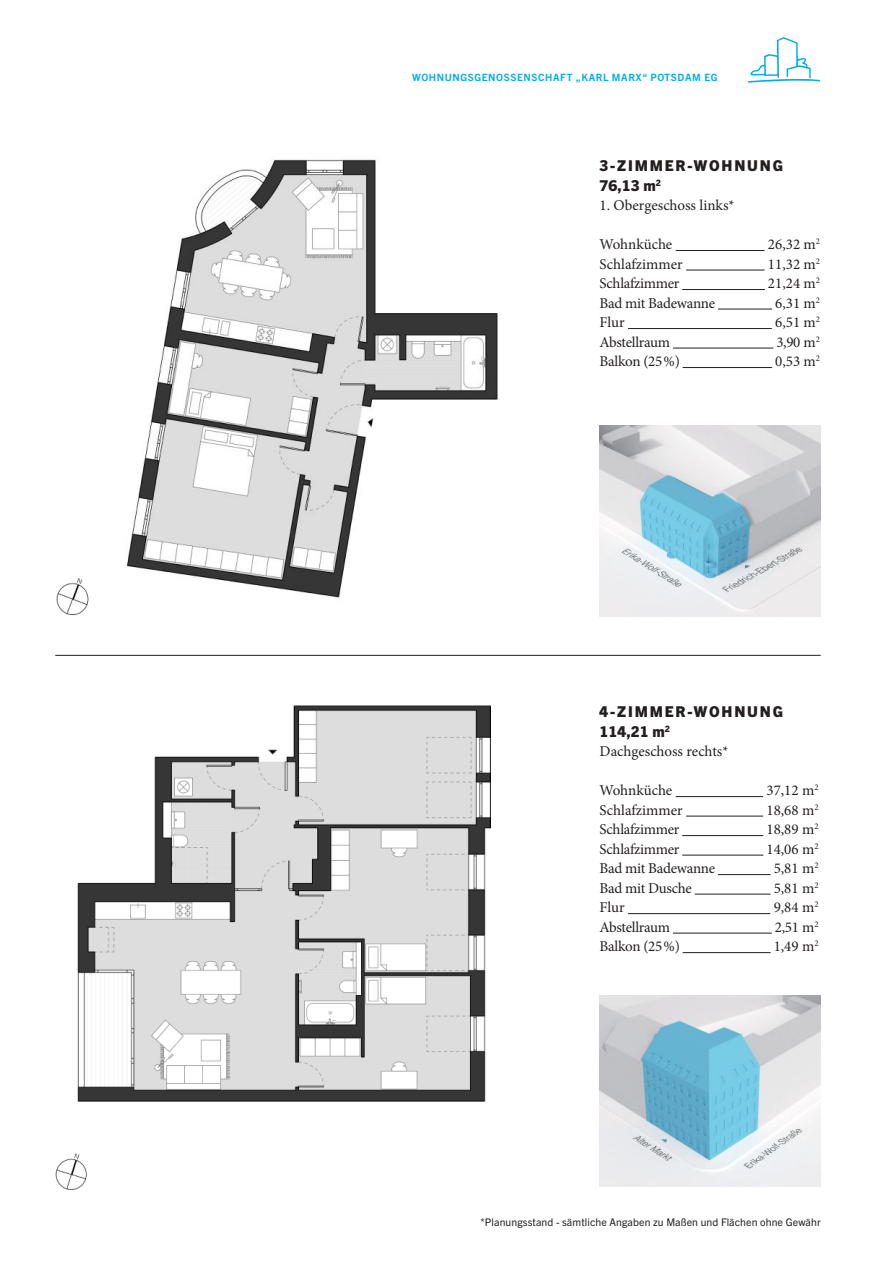
<style>
.page{position:relative;width:893px;height:1263px;background:#fff}
.page>*{position:absolute;margin:0;border:0;box-sizing:border-box;transform-origin:0 0}
.t1{font:15px "Minion Pro";letter-spacing:-.01em;color:#241f1f}
.t2{font:800 15px/19.5px "Trade Gothic Next LT Pro";letter-spacing:.12em;color:#241f1f}
.t3{font:10.5px "Trade Gothic Next LT Pro";letter-spacing:.01em;color:#241f1f}
.t4{font:700 10.05px "Trade Gothic Next LT Pro";letter-spacing:.06em;color:#00abec}
</style>
<div class="page">
<hr style="left:55px;top:655px;width:766px;height:1px;background:#241f1f">
<img style="left:126px;top:159px;width:372px;height:439px">
<hr style="left:676px;top:250px;width:89px;height:1px;background:#241f1f">
<hr style="left:686px;top:270px;width:79px;height:1px;background:#241f1f">
<hr style="left:682px;top:289px;width:83px;height:1px;background:#241f1f">
<hr style="left:718px;top:309px;width:54px;height:1px;background:#241f1f">
<hr style="left:628px;top:328px;width:144px;height:1px;background:#241f1f">
<hr style="left:673px;top:348px;width:100px;height:1px;background:#241f1f">
<hr style="left:683px;top:367px;width:89px;height:1px;background:#241f1f">
<img style="left:600px;top:425px;width:221px;height:192px">
<img style="left:56px;top:578px;width:33px;height:38px">
<img style="left:77px;top:705px;width:414px;height:397px">
<img style="left:600px;top:995px;width:221px;height:191px">
<hr style="left:676px;top:796px;width:87px;height:1px;background:#241f1f">
<hr style="left:686px;top:816px;width:77px;height:1px;background:#241f1f">
<hr style="left:682px;top:835px;width:81px;height:1px;background:#241f1f">
<hr style="left:682px;top:855px;width:81px;height:1px;background:#241f1f">
<hr style="left:718px;top:874px;width:53px;height:1px;background:#241f1f">
<hr style="left:695px;top:894px;width:76px;height:1px;background:#241f1f">
<hr style="left:628px;top:913px;width:142px;height:1px;background:#241f1f">
<hr style="left:673px;top:933px;width:99px;height:1px;background:#241f1f">
<hr style="left:683px;top:952px;width:88px;height:1px;background:#241f1f">
<img style="left:55px;top:1153px;width:32px;height:37px">
<svg style="left:748px;top:37px;width:72px;height:46px"></svg>
<p class="t4" style="left:412px;top:70px;width:307px">WOHNUNGSGENOSSENSCHAFT „KARL MARX“ POTSDAM EG</p>
<p class="t2" style="left:600px;top:155px;width:185px">3-ZIMMER-WOHNUNG<br>76,13 m<sup>2</sup></p>
<p class="t1" style="left:600px;top:195px;width:137px">1. Obergeschoss links*</p>
<p class="t1" style="left:600px;top:234px;width:74px">Wohnküche</p>
<p class="t1" style="left:768px;top:234px;width:54px">26,32 m<sup>2</sup></p>
<p class="t1" style="left:600px;top:254px;width:85px">Schlafzimmer</p>
<p class="t1" style="left:768px;top:254px;width:54px">11,32 m<sup>2</sup></p>
<p class="t1" style="left:600px;top:273px;width:81px">Schlafzimmer</p>
<p class="t1" style="left:768px;top:273px;width:54px">21,24 m<sup>2</sup></p>
<p class="t1" style="left:600px;top:293px;width:117px">Bad mit Badewanne</p>
<p class="t1" style="left:775px;top:293px;width:46px">6,31 m<sup>2</sup></p>
<p class="t1" style="left:600px;top:312px;width:27px">Flur</p>
<p class="t1" style="left:775px;top:312px;width:46px">6,51 m<sup>2</sup></p>
<p class="t1" style="left:600px;top:332px;width:72px">Abstellraum</p>
<p class="t1" style="left:776px;top:332px;width:45px">3,90 m<sup>2</sup></p>
<p class="t1" style="left:600px;top:351px;width:82px">Balkon (25%)</p>
<p class="t1" style="left:775px;top:351px;width:46px">0,53 m<sup>2</sup></p>
<p class="t2" style="left:600px;top:701px;width:185px">4-ZIMMER-WOHNUNG<br>114,21 m<sup>2</sup></p>
<p class="t1" style="left:600px;top:741px;width:130px">Dachgeschoss rechts*</p>
<p class="t1" style="left:600px;top:780px;width:74px">Wohnküche</p>
<p class="t1" style="left:766px;top:780px;width:54px">37,12 m<sup>2</sup></p>
<p class="t1" style="left:600px;top:800px;width:85px">Schlafzimmer</p>
<p class="t1" style="left:766px;top:800px;width:54px">18,68 m<sup>2</sup></p>
<p class="t1" style="left:600px;top:819px;width:81px">Schlafzimmer</p>
<p class="t1" style="left:766px;top:819px;width:54px">18,89 m<sup>2</sup></p>
<p class="t1" style="left:600px;top:839px;width:81px">Schlafzimmer</p>
<p class="t1" style="left:766px;top:839px;width:54px">14,06 m<sup>2</sup></p>
<p class="t1" style="left:600px;top:858px;width:117px">Bad mit Badewanne</p>
<p class="t1" style="left:774px;top:858px;width:46px">5,81 m<sup>2</sup></p>
<p class="t1" style="left:600px;top:878px;width:94px">Bad mit Dusche</p>
<p class="t1" style="left:774px;top:878px;width:46px">5,81 m<sup>2</sup></p>
<p class="t1" style="left:600px;top:897px;width:27px">Flur</p>
<p class="t1" style="left:774px;top:897px;width:46px">9,84 m<sup>2</sup></p>
<p class="t1" style="left:600px;top:917px;width:72px">Abstellraum</p>
<p class="t1" style="left:775px;top:917px;width:45px">2,51 m<sup>2</sup></p>
<p class="t1" style="left:600px;top:936px;width:82px">Balkon (25%)</p>
<p class="t1" style="left:774px;top:936px;width:46px">1,49 m<sup>2</sup></p>
<p class="t3" style="left:480px;top:1215px;width:342px">*Planungsstand - sämtliche Angaben zu Maßen und Flächen ohne Gewähr</p>
</div>
